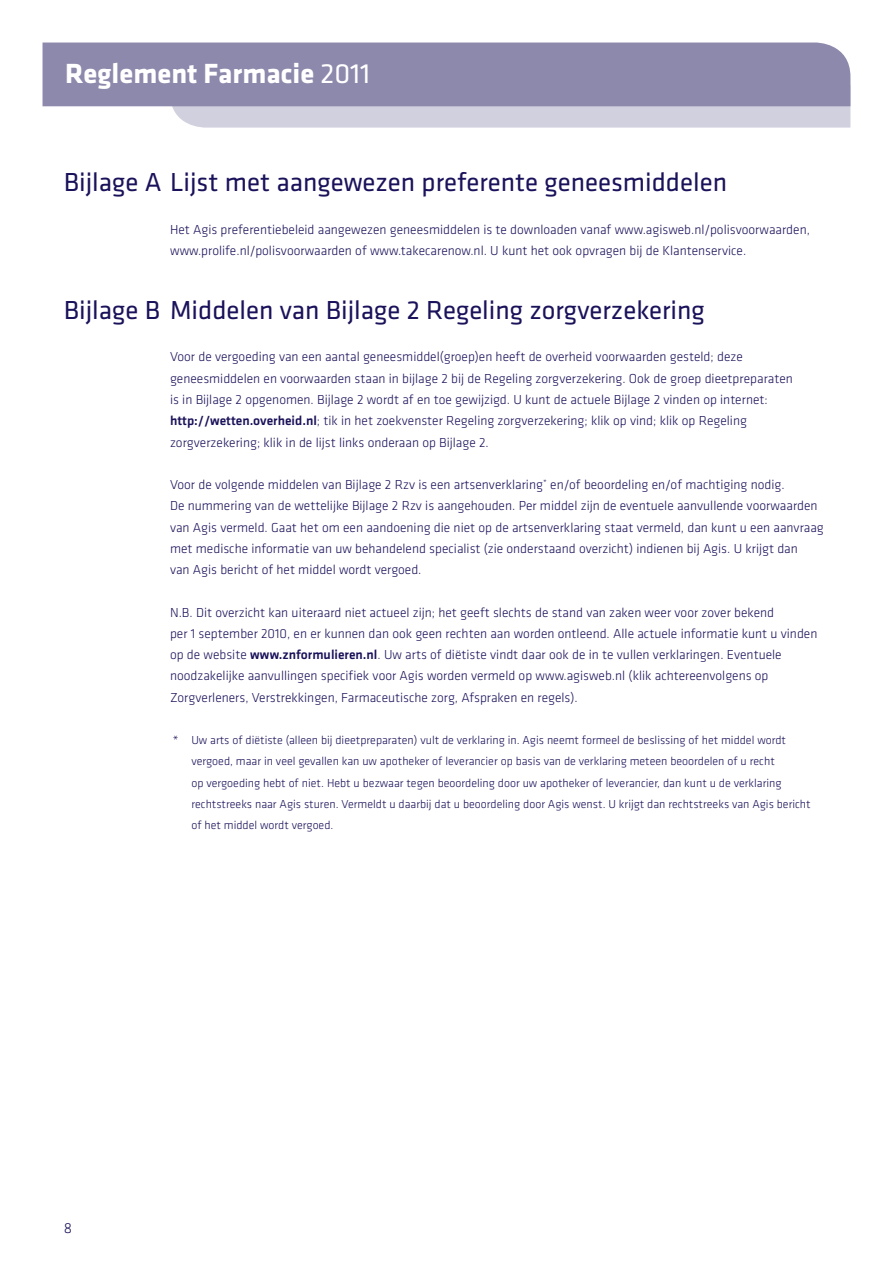
<style>
.page{position:relative;width:893px;height:1263px;background:#fff}
.page>*{position:absolute;margin:0;border:0;box-sizing:border-box;transform-origin:0 0}
.t1{font:700 28.8px "Agis Klavika";color:#fff}
.t2{font:27px "Agis Klavika";color:#1a125a}
.t3{font:300 15px "Agis Klavika";color:#1a125a}
.t4{font:300 13.5px/21.3px "Agis Klavika";color:#1a125a}
.t5{font:300 12px/21.3px "Agis Klavika";color:#1a125a}
.s1{font-weight:400}
.s2{font-weight:500}
</style>
<div class="page">
<svg style="left:170px;top:106px;width:680px;height:22px;background:#d1d0de"></svg>
<div style="left:43px;top:43px;width:807px;height:63px;background:#8d89ac"></div>
<h1 class="t1" style="left:65px;top:52px;width:307px">Reglement Farmacie <span class="s1">2011</span></h1>
<h2 class="t2" style="left:64px;top:165px;width:665px">Bijlage A Lijst met aangewezen preferente geneesmiddelen</h2>
<p class="t4" style="left:170px;top:219px;width:641px">Het Agis preferentiebeleid aangewezen geneesmiddelen is te downloaden vanaf www.agisweb.nl/polisvoorwaarden, www.prolife.nl/polisvoorwaarden of www.takecarenow.nl. U kunt het ook opvragen bij de Klantenservice.</p>
<h2 class="t2" style="left:64px;top:292px;width:642px">Bijlage B Middelen van Bijlage 2 Regeling zorgverzekering</h2>
<p class="t4" style="left:170px;top:346px;width:624px">Voor de vergoeding van een aantal geneesmiddel(groep)en heeft de overheid voorwaarden gesteld; deze geneesmiddelen en voorwaarden staan in bijlage 2 bij de Regeling zorgverzekering. Ook de groep dieetpreparaten is in Bijlage 2 opgenomen. Bijlage 2 wordt af en toe gewijzigd. U kunt de actuele Bijlage 2 vinden op internet: <span class="s2">http://wetten.overheid.nl</span>; tik in het zoekvenster Regeling zorgverzekering; klik op vind; klik op Regeling zorgverzekering; klik in de lijst links onderaan op Bijlage 2.</p>
<p class="t4" style="left:170px;top:474px;width:655px">Voor de volgende middelen van Bijlage 2 Rzv is een artsenverklaring<sup>*</sup> en/of beoordeling en/of machtiging nodig.<br>De nummering van de wettelijke Bijlage 2 Rzv is aangehouden. Per middel zijn de eventuele aanvullende voorwaarden van Agis vermeld. Gaat het om een aandoening die niet op de artsenverklaring staat vermeld, dan kunt u een aanvraag met medische informatie van uw behandelend specialist (zie onderstaand overzicht) indienen bij Agis. U krijgt dan<br>van Agis bericht of het middel wordt vergoed.</p>
<p class="t4" style="left:170px;top:601px;width:649px">N.B. Dit overzicht kan uiteraard niet actueel zijn; het geeft slechts de stand van zaken weer voor zover bekend<br>per 1 september 2010, en er kunnen dan ook geen rechten aan worden ontleend. Alle actuele informatie kunt u vinden op de website <span class="s2">www.znformulieren.nl</span>. Uw arts of diëtiste vindt daar ook de in te vullen verklaringen. Eventuele noodzakelijke aanvullingen specifiek voor Agis worden vermeld op www.agisweb.nl (klik achtereenvolgens op Zorgverleners, Verstrekkingen, Farmaceutische zorg, Afspraken en regels).</p>
<p class="t5" style="left:191px;top:729px;width:621px;text-indent:-19px">* Uw arts of diëtiste (alleen bij dieetpreparaten) vult de verklaring in. Agis neemt formeel de beslissing of het middel wordt vergoed, maar in veel gevallen kan uw apotheker of leverancier op basis van de verklaring meteen beoordelen of u recht<br>op vergoeding hebt of niet. Hebt u bezwaar tegen beoordeling door uw apotheker of leverancier, dan kunt u de verklaring rechtstreeks naar Agis sturen. Vermeldt u daarbij dat u beoordeling door Agis wenst. U krijgt dan rechtstreeks van Agis bericht of het middel wordt vergoed.</p>
<p class="t3" style="left:64px;top:1219px;width:10px">8</p>
</div>
